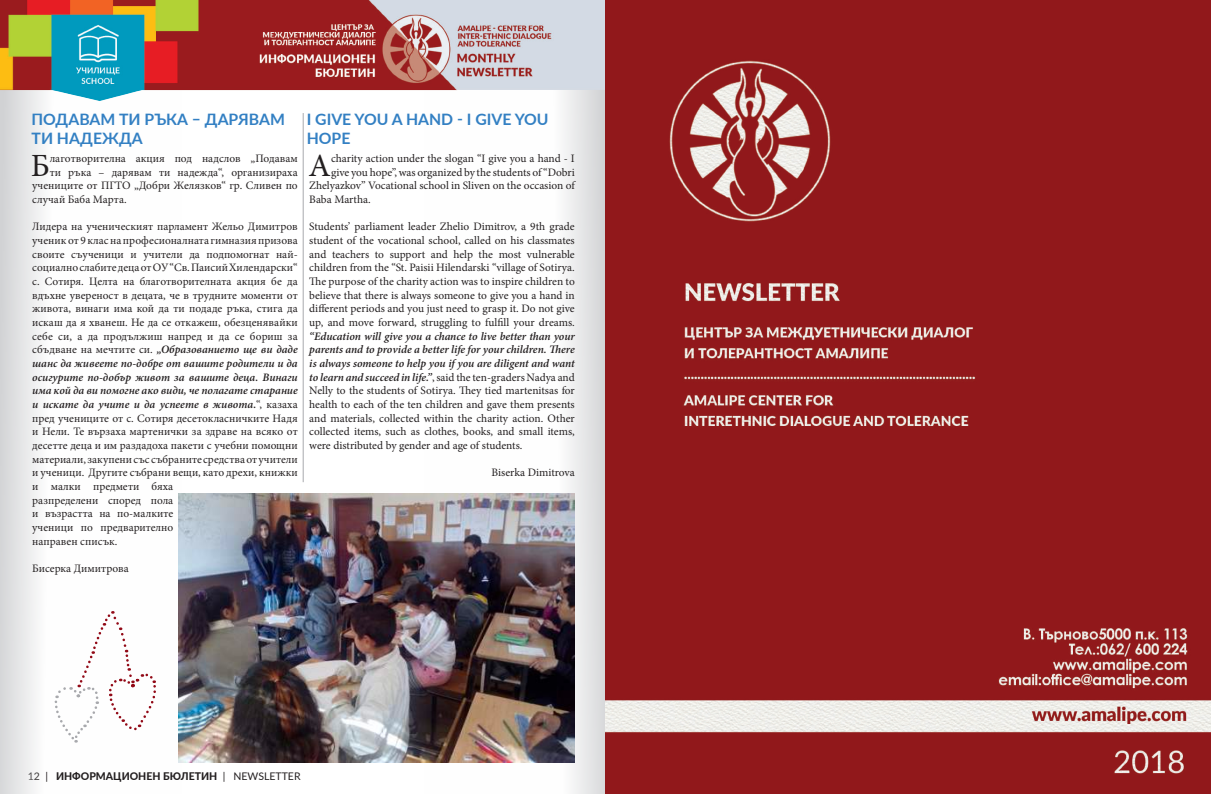
<style>
.page{position:relative;width:1211px;height:794px;background:#fff}
.page>*{position:absolute;margin:0;border:0;box-sizing:border-box;transform-origin:0 0}
.t1{font:32.38px "Minion Pro";color:#231f20}
.t2{font:700 15.75px/18.9px "Lato";color:#3380c3}
.t3{font:11.38px/13.7px "Minion Pro";color:#231f20;text-align:justify}
.t4{font:800 10.5px "Lato";color:#231f20}
.s1{font-weight:600;font-style:italic}
.s2{font-weight:400}
</style>
<div class="page">
<svg style="left:425px;top:113px;width:180px;height:681px"></svg>
<svg style="left:0;top:113px;width:181px;height:681px"></svg>
<img style="left:0;top:0;width:605px;height:113px">
<hr style="left:303px;top:113px;width:1px;height:369px;background:#a8a9ad">
<img style="left:178px;top:494px;width:397px;height:268px">
<svg style="left:53px;top:610px;width:104px;height:133px"></svg>
<img style="left:605px;top:0;width:605px;height:794px">
<h2 class="t2" style="left:32px;top:110px;width:255px">ПОДАВАМ ТИ РЪКА – ДАРЯВАМ<br>ТИ НАДЕЖДА</h2>
<h2 class="t2" style="left:307px;top:110px;width:243px">I GIVE YOU A HAND - I GIVE YOU<br>HOPE</h2>
<h1 class="t1" style="left:31px;top:144px;width:20px">Б</h1>
<p class="t3" style="left:50px;top:152px;width:249px">лаготворителна акция под надслов „Подавам</p>
<p class="t3" style="left:50px;top:165px;width:249px">ти ръка – дарявам ти надежда“, организираха</p>
<p class="t3" style="left:32px;top:179px;width:267px">учениците от ПГТО „Добри Желязков“ гр. Сливен по</p>
<p class="t3" style="left:32px;top:193px;width:96px">случай Баба Марта.</p>
<p class="t3" style="left:32px;top:220px;width:267px;text-align:left">Лидера на ученическият парламент Жельо Димитров ученик от 9 клас на професионалната гимназия призова своите съученици и учители да подпомогнат най&shy;социално слабите деца от ОУ “Св. Паисий Хилендарски“ с. Сотиря. Целта на благотворителната акция бе да вдъхне увереност в децата, че в трудните моменти от живота, винаги има кой да ти подаде ръка, стига да искаш да я хванеш. Не да се откажеш, обезценявайки себе си, а да продължиш напред и да се бориш за сбъдване на мечтите си. <span class="s1">„Образованието ще ви даде шанс да живеете по-добре от вашите родители и да осигурите по-добър живот за вашите деца. Винаги има кой да ви помогне ако види, че полагате старание и искате да учите и да успеете в живота.</span>“, казаха пред учениците от с. Сотиря десетокласничките Надя и Нели. Те вързаха мартенички за здраве на всяко от десетте деца и им раздадоха пакети с учебни помощни материали, закупени със събраните средства от учители и ученици. Другите събрани вещи, като дрехи, книжки и малки предмети бяха<br>разпределени според пола<br>и възрастта на по-малките<br>ученици по предварително<br>направен списък.</p>
<p class="t3" style="left:32px;top:561px;width:98px">Бисерка Димитрова</p>
<h1 class="t1" style="left:308px;top:144px;width:24px">A</h1>
<p class="t3" style="left:331px;top:152px;width:245px">charity action under the slogan “I give you a hand - I</p>
<p class="t3" style="left:331px;top:165px;width:245px">give you hope”, was organized by the students of “Dobri</p>
<p class="t3" style="left:309px;top:179px;width:267px">Zhelyazkov” Vocational school in Sliven on the occasion of</p>
<p class="t3" style="left:309px;top:193px;width:63px">Baba Martha.</p>
<p class="t3" style="left:309px;top:220px;width:267px">Students’ parliament leader Zhelio Dimitrov, a 9th grade student of the vocational school, called on his classmates and teachers to support and help the most vulnerable children from the “St. Paisii Hilendarski “village of Sotirya.<br>The purpose of the charity action was to inspire children to believe that there is always someone to give you a hand in different periods and you just need to grasp it. Do not give up, and move forward, struggling to fulfill your dreams.</p>
<p class="t3" style="left:309px;top:329px;width:267px"><span class="s1">“Education will give you a chance to live better than your parents and to provide a better life for your children. There is always someone to help you if you are diligent and want to learn and succeed in life.”</span>, said the ten-graders Nadya and Nelly to the students of Sotirya. They tied martenitsas for health to each of the ten children and gave them presents and materials, collected within the charity action. Other collected items, such as clothes, books, and small items, were distributed by gender and age of students.</p>
<p class="t3" style="left:491px;top:466px;width:85px">Biserka Dimitrova</p>
<p class="t4" style="left:28px;top:768px;width:274px"><span class="s2">12 |</span> ИНФОРМАЦИОНЕН БЮЛЕТИН <span class="s2">| NEWSLETTER</span></p>
</div>
